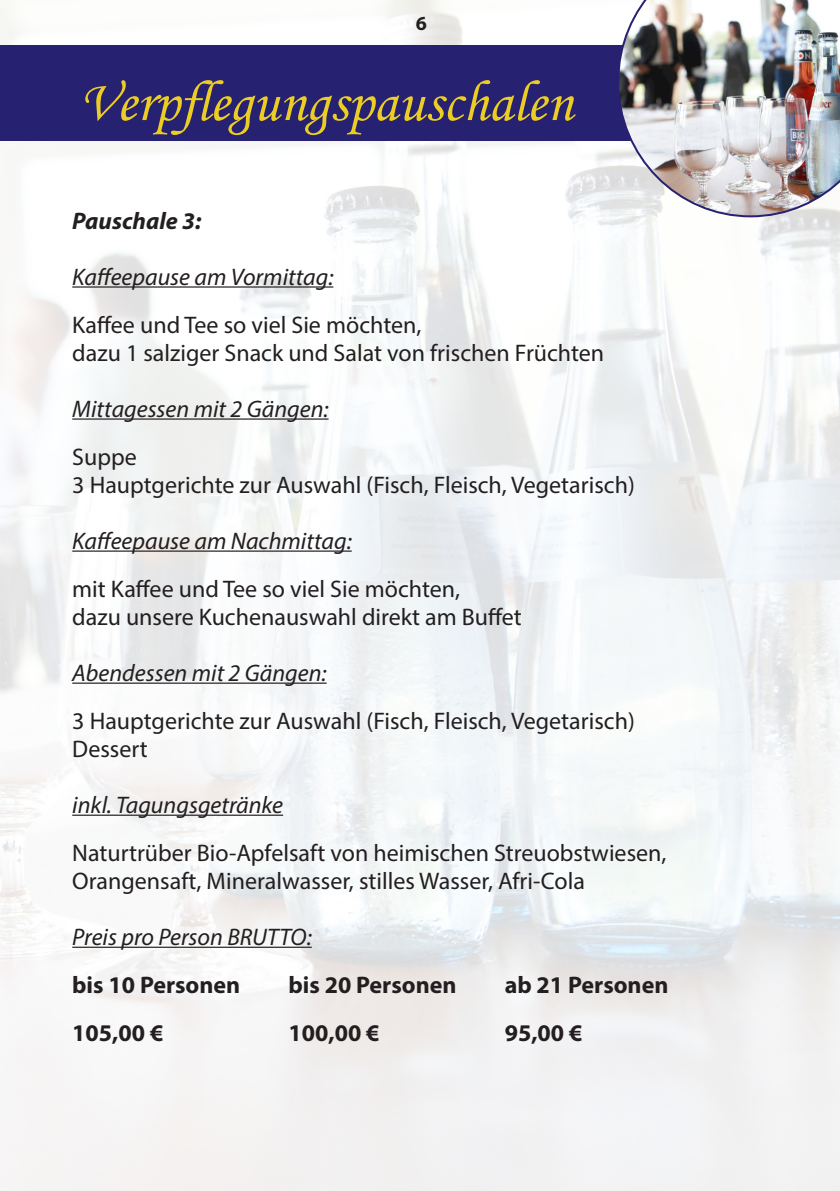
<style>
.page{position:relative;width:840px;height:1191px;background:#fff}
.page>*{position:absolute;margin:0;border:0;box-sizing:border-box;transform-origin:0 0}
.t1{font:58px "Monotype Corsiva";color:#eccd23}
.t2{font:24px "Myriad Pro";color:#231f20}
.t3{font:italic 24px "Myriad Pro";color:#231f20}
.t4{font:700 24px "Myriad Pro";color:#231f20}
.t5{font:italic 700 24px "Myriad Pro";color:#231f20}
.t6{font:700 20px "Myriad Pro";color:#231f20}
</style>
<div class="page">
<img style="left:0;top:0;width:839px;height:1191px">
<div style="left:0;top:45px;width:839px;height:95px;background:#262170"></div>
<hr style="left:72px;top:286px;width:261px;height:2px;background:#231f20">
<hr style="left:72px;top:418px;width:256px;height:2px;background:#231f20">
<hr style="left:72px;top:550px;width:279px;height:2px;background:#231f20">
<hr style="left:72px;top:682px;width:254px;height:2px;background:#231f20">
<hr style="left:72px;top:814px;width:211px;height:2px;background:#231f20">
<hr style="left:72px;top:946px;width:239px;height:2px;background:#231f20">
<img style="left:617px;top:0;width:222px;height:217px">
<p class="t6" style="left:415px;top:10px;width:13px">6</p>
<p class="t1" style="left:79px;top:67px;width:495px">Verpflegungspauschalen</p>
<p class="t5" style="left:72px;top:205px;width:131px">Pauschale 3:</p>
<p class="t3" style="left:72px;top:262px;width:262px">Kaffeepause am Vormittag:</p>
<p class="t2" style="left:72px;top:310px;width:350px">Kaffee und Tee so viel Sie möchten,</p>
<p class="t2" style="left:72px;top:338px;width:533px">dazu 1 salziger Snack und Salat von frischen Früchten</p>
<p class="t3" style="left:72px;top:394px;width:258px">Mittagessen mit 2 Gängen:</p>
<p class="t2" style="left:72px;top:442px;width:66px">Suppe</p>
<p class="t2" style="left:72px;top:470px;width:563px">3 Hauptgerichte zur Auswahl (Fisch, Fleisch, Vegetarisch)</p>
<p class="t3" style="left:72px;top:526px;width:281px">Kaffeepause am Nachmittag:</p>
<p class="t2" style="left:72px;top:574px;width:389px">mit Kaffee und Tee so viel Sie möchten,</p>
<p class="t2" style="left:72px;top:602px;width:451px">dazu unsere Kuchenauswahl direkt am Buffet</p>
<p class="t3" style="left:72px;top:658px;width:256px">Abendessen mit 2 Gängen:</p>
<p class="t2" style="left:72px;top:706px;width:563px">3 Hauptgerichte zur Auswahl (Fisch, Fleisch, Vegetarisch)</p>
<p class="t2" style="left:72px;top:734px;width:77px">Dessert</p>
<p class="t3" style="left:72px;top:790px;width:212px">inkl. Tagungsgetränke</p>
<p class="t2" style="left:72px;top:838px;width:595px">Naturtrüber Bio-Apfelsaft von heimischen Streuobstwiesen,</p>
<p class="t2" style="left:72px;top:866px;width:514px">Orangensaft, Mineralwasser, stilles Wasser, Afri-Cola</p>
<p class="t3" style="left:72px;top:922px;width:241px">Preis pro Person BRUTTO:</p>
<p class="t4" style="left:72px;top:969px;width:169px">bis 10 Personen</p>
<p class="t4" style="left:288px;top:969px;width:169px">bis 20 Personen</p>
<p class="t4" style="left:504px;top:969px;width:165px">ab 21 Personen</p>
<p class="t4" style="left:72px;top:1017px;width:93px">105,00 €</p>
<p class="t4" style="left:288px;top:1017px;width:93px">100,00 €</p>
<p class="t4" style="left:504px;top:1017px;width:79px">95,00 €</p>
</div>
